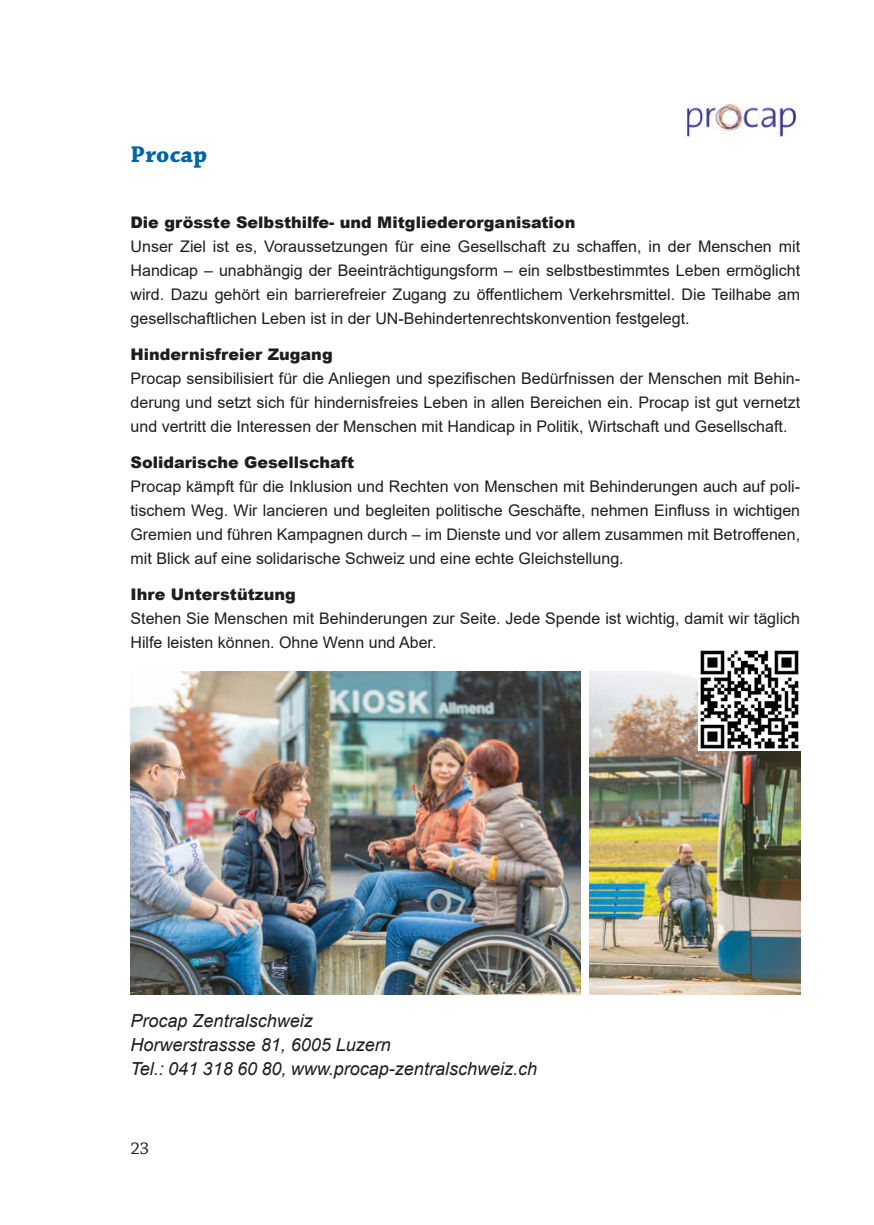
<style>
.page{position:relative;width:874px;height:1225px;background:#fff}
.page>*{position:absolute;margin:0;border:0;box-sizing:border-box;transform-origin:0 0}
.t1{font:700 24px "Chaparral Pro";letter-spacing:.015em;color:#0265a3}
.t2{font:italic 18px/24px "Arial";color:#1d1d1b}
.t3{font:18px "Chaparral Pro";color:#1d1d1b}
.t4{font:16px/24px "Arial";color:#1d1d1b;text-align:justify}
.t5{font:900 16px "Arial";color:#1d1d1b}
</style>
<div class="page">
<img style="left:589px;top:672px;width:210px;height:322px">
<img style="left:684px;top:104px;width:113px;height:33px">
<img style="left:130px;top:672px;width:449px;height:322px">
<img style="left:697px;top:650px;width:102px;height:100px">
<h1 class="t1" style="left:130px;top:140px;width:78px">Procap</h1>
<p class="t5" style="left:130px;top:211px;width:446px">Die grösste Selbsthilfe- und Mitgliederorganisation</p>
<p class="t4" style="left:130px;top:234px;width:670px">Unser Ziel ist es, Voraussetzungen für eine Gesellschaft zu schaffen, in der Menschen mit Handicap – unabhängig der Beeinträchtigungsform – ein selbstbestimmtes Leben ermöglicht wird. Dazu gehört ein barrierefreier Zugang zu öffentlichem Verkehrsmittel. Die Teilhabe am gesellschaftlichen Leben ist in der UN-Behindertenrechtskonvention festgelegt.</p>
<p class="t5" style="left:130px;top:343px;width:203px">Hindernisfreier Zugang</p>
<p class="t4" style="left:130px;top:366px;width:670px">Procap sensibilisiert für die Anliegen und spezifischen Bedürfnissen der Menschen mit Behin&shy;derung und setzt sich für hindernisfreies Leben in allen Bereichen ein. Procap ist gut vernetzt und vertritt die Interessen der Menschen mit Handicap in Politik, Wirtschaft und Gesellschaft.</p>
<p class="t5" style="left:130px;top:451px;width:225px">Solidarische Gesellschaft</p>
<p class="t4" style="left:130px;top:474px;width:670px">Procap kämpft für die Inklusion und Rechten von Menschen mit Behinderungen auch auf poli&shy;tischem Weg. Wir lancieren und begleiten politische Geschäfte, nehmen Einfluss in wichtigen Gremien und führen Kampagnen durch – im Dienste und vor allem zusammen mit Betroffenen, mit Blick auf eine solidarische Schweiz und eine echte Gleichstellung.</p>
<p class="t5" style="left:130px;top:583px;width:167px">Ihre Unterstützung</p>
<p class="t4" style="left:130px;top:606px;width:670px">Stehen Sie Menschen mit Behinderungen zur Seite. Jede Spende ist wichtig, damit wir täglich<br>Hilfe leisten können. Ohne Wenn und Aber.</p>
<p class="t2" style="left:130px;top:1009px;width:408px">Procap Zentralschweiz<br>Horwerstrassse 81, 6005 Luzern<br>Tel.: 041 318 60 80, www.procap-zentralschweiz.ch</p>
<p class="t3" style="left:130px;top:1138px;width:20px">23</p>
</div>
